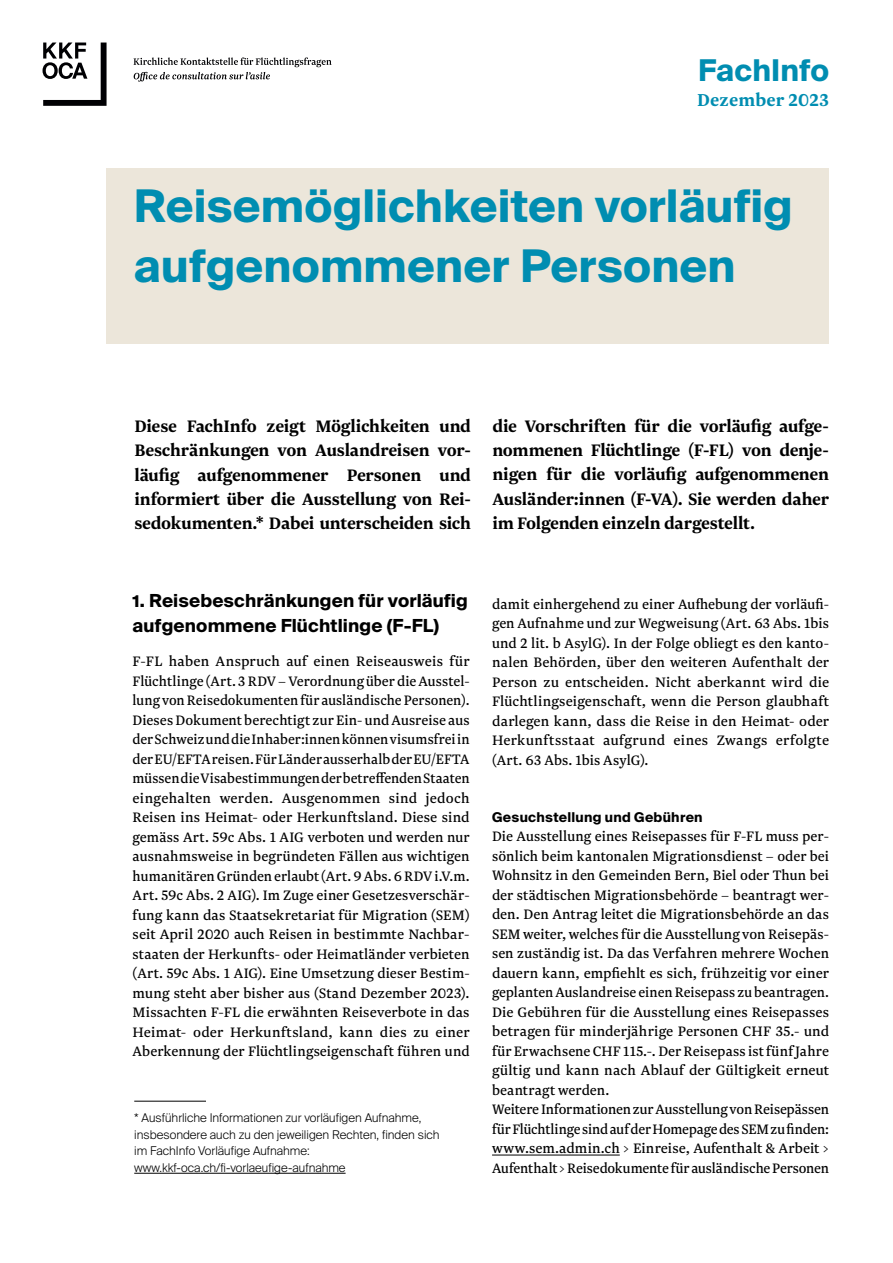
<style>
.page{position:relative;width:893px;height:1263px;background:#fff}
.page>*{position:absolute;margin:0;border:0;box-sizing:border-box;transform-origin:0 0}
.t1{font:700 45px/60px "Suisse Intl";letter-spacing:.005em;color:#008db1}
.t2{font:700 30px "Suisse Intl";letter-spacing:.005em;color:#008db1}
.t3{font:700 20.25px "Newzald";letter-spacing:.01em;color:#008db1}
.t4{font:700 19.5px/24.3px "Newzald";letter-spacing:-.015em;color:#000;text-align:justify}
.t5{font:700 18px/24.3px "Suisse Intl";letter-spacing:.01em;color:#000}
.t6{font:16.05px/19.5px "Newzald";letter-spacing:.005em;color:#000;text-align:justify}
.t7{font:700 13.5px "Suisse Intl";letter-spacing:.02em;color:#000}
.t8{font:300 12px/16.5px "Suisse Intl";color:#000}
</style>
<div class="page">
<div style="left:107px;top:169px;width:722px;height:175px;background:#ece6da"></div>
<svg style="left:43px;top:43px;width:64px;height:63px"></svg>
<svg style="left:134px;top:57px;width:198px;height:25px"></svg>
<hr style="left:492px;top:1154px;width:128px;height:1px;background:#000">
<hr style="left:134px;top:1101px;width:72px;height:1px;background:#000">
<hr style="left:134px;top:1173px;width:212px;height:1px;background:#000">
<h2 class="t2" style="left:698px;top:53px;width:132px">FachInfo</h2>
<p class="t3" style="left:697px;top:86px;width:133px">Dezember 2023</p>
<h1 class="t1" style="left:134px;top:177px;width:660px">Reisemöglichkeiten vorläufig aufgenommener Personen</h1>
<p class="t4" style="left:134px;top:413px;width:338px">Diese FachInfo zeigt Möglichkeiten und Beschränkungen von Auslandreisen vor&shy;läufig aufgenommener Personen und informiert über die Ausstellung von Rei&shy;sedokumenten.* Dabei unterscheiden sich</p>
<p class="t4" style="left:492px;top:413px;width:338px">die Vorschriften für die vorläufig aufge&shy;nommenen Flüchtlinge (F-FL) von denje&shy;nigen für die vorläufig aufgenommenen Ausländer:innen (F-VA). Sie werden daher im Folgenden einzeln dargestellt.</p>
<p class="t5" style="left:133px;top:589px;width:337px">1. Reisebeschränkungen für vorläufig aufgenommene Flüchtlinge (F-FL)</p>
<p class="t6" style="left:133px;top:651px;width:339px">F-FL haben Anspruch auf einen Reiseausweis für Flüchtlinge (Art. 3 RDV – Verordnung über die Ausstel&shy;lung von Reisedokumenten für ausländische Personen).<br>Dieses Dokument berechtigt zur Ein- und Ausreise aus der Schweiz und die Inhaber:innen können visumsfrei in der EU/EFTA reisen. Für Länder ausserhalb der EU/EFTA müssen die Visabestimmungen der betreffenden Staaten eingehalten werden. Ausgenommen sind jedoch Reisen ins Heimat- oder Herkunftsland. Diese sind gemäss Art. 59c Abs. 1 AIG verboten und werden nur ausnahmsweise in begründeten Fällen aus wichtigen humanitären Gründen erlaubt (Art. 9 Abs. 6 RDV i.V.m.<br>Art. 59c Abs. 2 AIG). Im Zuge einer Gesetzesverschär&shy;fung kann das Staatsekretariat für Migration (SEM) seit April 2020 auch Reisen in bestimmte Nachbar&shy;staaten der Herkunfts- oder Heimatländer verbieten (Art. 59c Abs. 1 AIG). Eine Umsetzung dieser Bestim&shy;mung steht aber bisher aus (Stand Dezember 2023).<br>Missachten F-FL die erwähnten Reiseverbote in das Heimat- oder Herkunftsland, kann dies zu einer Aberkennung der Flüchtlingseigenschaft führen und</p>
<p class="t8" style="left:134px;top:1110px;width:307px">* Ausführliche Informationen zur vorläufigen Aufnahme, insbesondere auch zu den jeweiligen Rechten, finden sich im FachInfo Vorläufige Aufnahme: www.kkf-oca.ch/fi-vorlaeufige-aufnahme</p>
<p class="t6" style="left:492px;top:594px;width:339px">damit einhergehend zu einer Aufhebung der vorläufi&shy;gen Aufnahme und zur Wegweisung (Art. 63 Abs. 1bis und 2 lit. b AsylG). In der Folge obliegt es den kanto&shy;nalen Behörden, über den weiteren Aufenthalt der Person zu entscheiden. Nicht aberkannt wird die Flüchtlingseigenschaft, wenn die Person glaubhaft darlegen kann, dass die Reise in den Heimat- oder Herkunftsstaat aufgrund eines Zwangs erfolgte (Art. 63 Abs. 1bis AsylG).</p>
<p class="t7" style="left:492px;top:809px;width:212px">Gesuchstellung und Gebühren</p>
<p class="t6" style="left:492px;top:826px;width:339px;text-align:left">Die Ausstellung eines Reisepasses für F-FL muss per&shy;sönlich beim kantonalen Migrationsdienst – oder bei Wohnsitz in den Gemeinden Bern, Biel oder Thun bei der städtischen Migrationsbehörde – beantragt wer&shy;den. Den Antrag leitet die Migrationsbehörde an das SEM weiter, welches für die Ausstellung von Reisepäs&shy;sen zuständig ist. Da das Verfahren mehrere Wochen dauern kann, empfiehlt es sich, frühzeitig vor einer geplanten Auslandreise einen Reisepass zu beantragen.<br>Die Gebühren für die Ausstellung eines Reisepasses betragen für minderjährige Personen CHF 35.- und für Erwachsene CHF 115.-. Der Reisepass ist fünf Jahre gültig und kann nach Ablauf der Gültigkeit erneut beantragt werden.<br>Weitere Informationen zur Ausstellung von Reisepässen für Flüchtlinge sind auf der Homepage des SEM zu finden: www.sem.admin.ch &gt; Einreise, Aufenthalt &amp; Arbeit &gt; Aufenthalt &gt; Reisedokumente für ausländische Personen</p>
</div>
